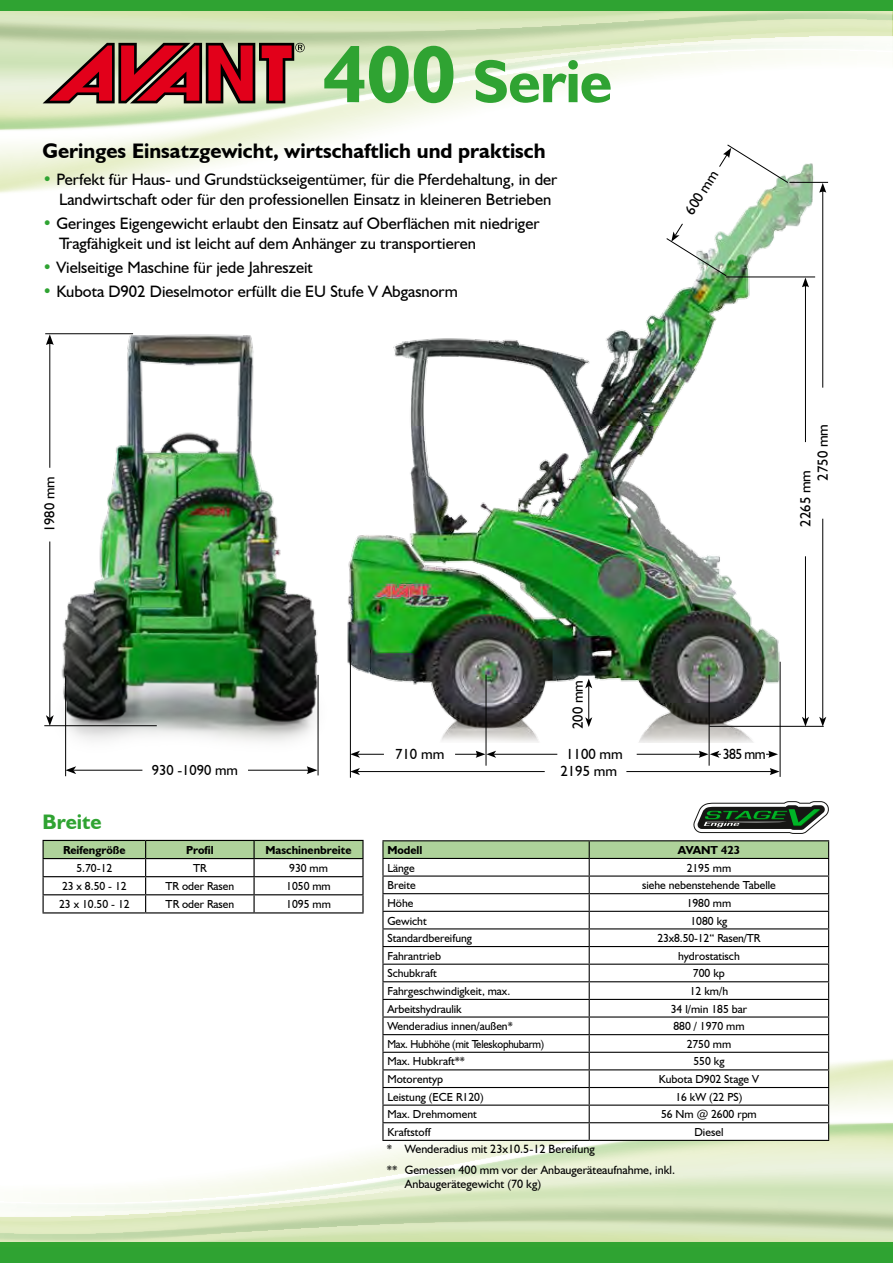
<style>
.page{position:relative;width:893px;height:1263px;background:#fff}
.page>*{position:absolute;margin:0;border:0;box-sizing:border-box;transform-origin:0 0}
.t1{font:700 61.05px "Humanist 521 BT";letter-spacing:-.01em;color:#2fa332}
.t2{font:700 21px "Humanist 521 BT";color:#000}
.t3{font:700 21px "Humanist 521 BT";letter-spacing:-.005em;color:#2fa332}
.t4{font:16.5px/19.8px "Humanist 521 BT";color:#000}
.t5{font:14.7px "Humanist 521 BT";color:#000}
.t6{font:14.7px "Humanist 521 BT";color:#000;scale:.93 1}
.t7{font:14.4px "Humanist 521 BT";color:#000}
.t8{font:12px/21px "Humanist 521 BT";color:#000}
.t9{font:11.55px "Humanist 521 BT";color:#000}
.t10{font:700 11.55px "Humanist 521 BT";color:#000}
.t11{font:11.55px "Humanist 521 BT";letter-spacing:-.02em;color:#000;scale:.93 1}
.s1{font-size:81.3px}
.s2{color:#2fa332}
</style>
<div class="page">
<svg style="left:0;top:1054px;width:893px;height:189px"></svg>
<div style="left:0;top:1243px;width:893px;height:10px;background:#32a431"></div>
<div style="left:0;top:1247px;width:893px;height:16px;background:#2fa332"></div>
<svg style="left:0;top:11px;width:892px;height:182px"></svg>
<svg style="left:892px;top:11px;width:1px;height:27px"></svg>
<div style="left:0;top:0;width:893px;height:11px;background:#2fa332"></div>
<svg style="left:43px;top:840px;width:321px;height:72px"></svg>
<hr style="left:43px;top:912px;width:103px;height:1px;background:#000">
<hr style="left:146px;top:912px;width:108px;height:1px;background:#000">
<hr style="left:254px;top:912px;width:110px;height:1px;background:#000">
<hr style="left:382px;top:840px;width:207px;height:1px;background:#000">
<hr style="left:589px;top:840px;width:240px;height:1px;background:#000">
<svg style="left:382px;top:841px;width:447px;height:299px"></svg>
<hr style="left:382px;top:1140px;width:207px;height:1px;background:#000">
<hr style="left:589px;top:1140px;width:240px;height:1px;background:#000">
<svg style="left:43px;top:43px;width:262px;height:60px;background:#ae4d4d"></svg>
<img style="left:278px;top:151px;width:547px;height:591px">
<hr style="left:780px;top:662px;width:1px;height:115px;background:#000">
<hr style="left:357px;top:771px;width:188px;height:1px;background:#000">
<svg style="left:355px;top:768px;width:5px;height:7px"></svg>
<hr style="left:626px;top:771px;width:146px;height:1px;background:#000">
<svg style="left:770px;top:768px;width:9px;height:7px"></svg>
<svg style="left:355px;top:751px;width:29px;height:7px"></svg>
<hr style="left:486px;top:675px;width:1px;height:91px;background:#000">
<hr style="left:709px;top:675px;width:1px;height:91px;background:#000">
<hr style="left:494px;top:754px;width:63px;height:1px;background:#000">
<svg style="left:455px;top:751px;width:41px;height:7px"></svg>
<hr style="left:637px;top:754px;width:64px;height:1px;background:#000">
<svg style="left:699px;top:751px;width:22px;height:7px"></svg>
<svg style="left:766px;top:751px;width:12px;height:7px"></svg>
<hr style="left:709px;top:726px;width:115px;height:1px;background:#000">
<hr style="left:789px;top:182px;width:39px;height:1px;background:#000">
<hr style="left:822px;top:519px;width:1px;height:200px;background:#000">
<svg style="left:819px;top:717px;width:7px;height:9px"></svg>
<hr style="left:822px;top:190px;width:1px;height:198px;background:#000">
<svg style="left:819px;top:183px;width:7px;height:10px"></svg>
<hr style="left:805px;top:556px;width:1px;height:163px;background:#000">
<svg style="left:802px;top:717px;width:7px;height:9px"></svg>
<hr style="left:805px;top:285px;width:1px;height:157px;background:#000">
<svg style="left:802px;top:278px;width:7px;height:9px"></svg>
<hr style="left:726px;top:277px;width:89px;height:1px;background:#000">
<hr style="left:588px;top:686px;width:1px;height:34px;background:#000">
<svg style="left:585px;top:678px;width:7px;height:10px"></svg>
<svg style="left:585px;top:717px;width:7px;height:10px"></svg>
<svg style="left:666px;top:223px;width:61px;height:54px"></svg>
<svg style="left:718px;top:144px;width:71px;height:40px"></svg>
<img style="left:44px;top:324px;width:311px;height:454px">
<hr style="left:65px;top:676px;width:1px;height:100px;background:#000">
<hr style="left:318px;top:675px;width:1px;height:100px;background:#000">
<hr style="left:73px;top:770px;width:69px;height:1px;background:#000">
<svg style="left:65px;top:766px;width:11px;height:8px"></svg>
<hr style="left:248px;top:770px;width:61px;height:1px;background:#000">
<svg style="left:307px;top:766px;width:10px;height:8px"></svg>
<hr style="left:44px;top:725px;width:113px;height:1px;background:#000">
<hr style="left:49px;top:541px;width:1px;height:177px;background:#000">
<svg style="left:46px;top:715px;width:8px;height:11px"></svg>
<hr style="left:49px;top:342px;width:1px;height:126px;background:#000">
<svg style="left:46px;top:334px;width:8px;height:11px"></svg>
<hr style="left:45px;top:333px;width:88px;height:1px;background:#000">
<svg style="left:693px;top:801px;width:136px;height:33px"></svg>
<h1 class="t1" style="left:323px;top:43px;width:291px"><span class="s1">400</span> Serie</h1>
<h2 class="t2" style="left:43px;top:138px;width:505px">Geringes Einsatzgewicht, wirtschaftlich und praktisch</h2>
<h3 class="t4" style="left:59px;top:170px;width:500px;text-indent:-16px"><span class="s2">•</span> Perfekt für Haus- und Grundstückseigentümer, für die Pferdehaltung, in der<br>Landwirtschaft oder für den professionellen Einsatz in kleineren Betrieben</h3>
<h3 class="t4" style="left:59px;top:213px;width:482px;text-indent:-16px"><span class="s2">•</span> Geringes Eigengewicht erlaubt den Einsatz auf Oberflächen mit niedriger<br>Tragfähigkeit und ist leicht auf dem Anhänger zu transportieren</h3>
<h3 class="t4" style="left:43px;top:257px;width:272px"><span class="s2">•</span> Vielseitige Maschine für jede Jahreszeit</h3>
<h3 class="t4" style="left:43px;top:281px;width:417px"><span class="s2">•</span> Kubota D902 Dieselmotor erfüllt die EU Stufe V Abgasnorm</h3>
<p class="t7" style="left:41px;top:532px;width:57px;rotate:-90deg">1980 mm</p>
<p class="t5" style="left:681px;top:208px;width:51px;rotate:-58deg">600 mm</p>
<p class="t5" style="left:814px;top:480px;width:58px;rotate:-90deg">2750 mm</p>
<p class="t5" style="left:796px;top:527px;width:58px;rotate:-90deg">2265 mm</p>
<h2 class="t3" style="left:43px;top:808px;width:60px">Breite</h2>
<p class="t7" style="left:152px;top:761px;width:87px">930 -1090 mm</p>
<p class="t10" style="left:63px;top:843px;width:64px">Reifengröße</p>
<p class="t10" style="left:186px;top:843px;width:29px">Profil</p>
<p class="t10" style="left:265px;top:843px;width:88px">Maschinenbreite</p>
<p class="t9" style="left:76px;top:861px;width:37px">5.70-12</p>
<p class="t9" style="left:193px;top:861px;width:15px">TR</p>
<p class="t9" style="left:289px;top:861px;width:40px">930 mm</p>
<p class="t9" style="left:62px;top:879px;width:66px">23 x 8.50 - 12</p>
<p class="t9" style="left:166px;top:879px;width:70px">TR oder Rasen</p>
<p class="t9" style="left:286px;top:879px;width:46px">1050 mm</p>
<p class="t9" style="left:59px;top:897px;width:72px">23 x 10.50 - 12</p>
<p class="t9" style="left:166px;top:897px;width:70px">TR oder Rasen</p>
<p class="t9" style="left:286px;top:897px;width:46px">1095 mm</p>
<p class="t5" style="left:569px;top:729px;width:51px;rotate:-90deg">200 mm</p>
<p class="t5" style="left:395px;top:745px;width:51px">710 mm</p>
<p class="t5" style="left:566px;top:745px;width:58px">1100 mm</p>
<p class="t6" style="left:723px;top:745px;width:48px">385 mm</p>
<p class="t5" style="left:560px;top:762px;width:58px">2195 mm</p>
<p class="t10" style="left:387px;top:843px;width:37px">Modell</p>
<p class="t10" style="left:678px;top:843px;width:64px">AVANT 423</p>
<p class="t9" style="left:387px;top:861px;width:29px">Länge</p>
<p class="t9" style="left:687px;top:861px;width:46px">2195 mm</p>
<p class="t9" style="left:387px;top:878px;width:30px">Breite</p>
<p class="t9" style="left:642px;top:878px;width:135px">siehe nebenstehende Tabelle</p>
<p class="t9" style="left:387px;top:896px;width:28px">Höhe</p>
<p class="t9" style="left:687px;top:896px;width:46px">1980 mm</p>
<p class="t9" style="left:387px;top:913px;width:41px">Gewicht</p>
<p class="t9" style="left:690px;top:913px;width:38px">1080 kg</p>
<p class="t9" style="left:387px;top:931px;width:86px">Standardbereifung</p>
<p class="t9" style="left:657px;top:931px;width:105px">23x8.50-12‘‘ Rasen/TR</p>
<p class="t9" style="left:387px;top:949px;width:55px">Fahrantrieb</p>
<p class="t9" style="left:678px;top:949px;width:63px">hydrostatisch</p>
<p class="t9" style="left:387px;top:966px;width:51px">Schubkraft</p>
<p class="t9" style="left:693px;top:966px;width:33px">700 kp</p>
<p class="t9" style="left:387px;top:984px;width:125px">Fahrgeschwindigkeit, max.</p>
<p class="t9" style="left:690px;top:984px;width:40px">12 km/h</p>
<p class="t9" style="left:387px;top:1001px;width:76px">Arbeitshydraulik</p>
<p class="t9" style="left:671px;top:1001px;width:78px">34 l/min 185 bar</p>
<p class="t9" style="left:387px;top:1019px;width:127px">Wenderadius innen/außen*</p>
<p class="t9" style="left:673px;top:1019px;width:73px">880 / 1970 mm</p>
<p class="t11" style="left:387px;top:1037px;width:170px">Max. Hubhöhe (mit Teleskophubarm)</p>
<p class="t9" style="left:687px;top:1037px;width:46px">2750 mm</p>
<p class="t9" style="left:387px;top:1054px;width:79px">Max. Hubkraft**</p>
<p class="t9" style="left:693px;top:1054px;width:33px">550 kg</p>
<p class="t9" style="left:387px;top:1072px;width:57px">Motorentyp</p>
<p class="t9" style="left:659px;top:1072px;width:101px">Kubota D902 Stage V</p>
<p class="t9" style="left:387px;top:1090px;width:98px">Leistung (ECE R120)</p>
<p class="t9" style="left:675px;top:1090px;width:69px">16 kW (22 PS)</p>
<p class="t9" style="left:387px;top:1107px;width:91px">Max. Drehmoment</p>
<p class="t9" style="left:661px;top:1107px;width:97px">56 Nm @ 2600 rpm</p>
<p class="t9" style="left:387px;top:1125px;width:45px">Kraftstoff</p>
<p class="t9" style="left:694px;top:1125px;width:31px">Diesel</p>
<p class="t8" style="left:387px;top:1138px;width:290px">* Wenderadius mit 23x10.5-12 Bereifung<br>** Gemessen 400 mm vor der Anbaugeräteaufnahme, inkl.</p>
<p class="t8" style="left:405px;top:1173px;width:138px">Anbaugerätegewicht (70 kg)</p>
</div>
